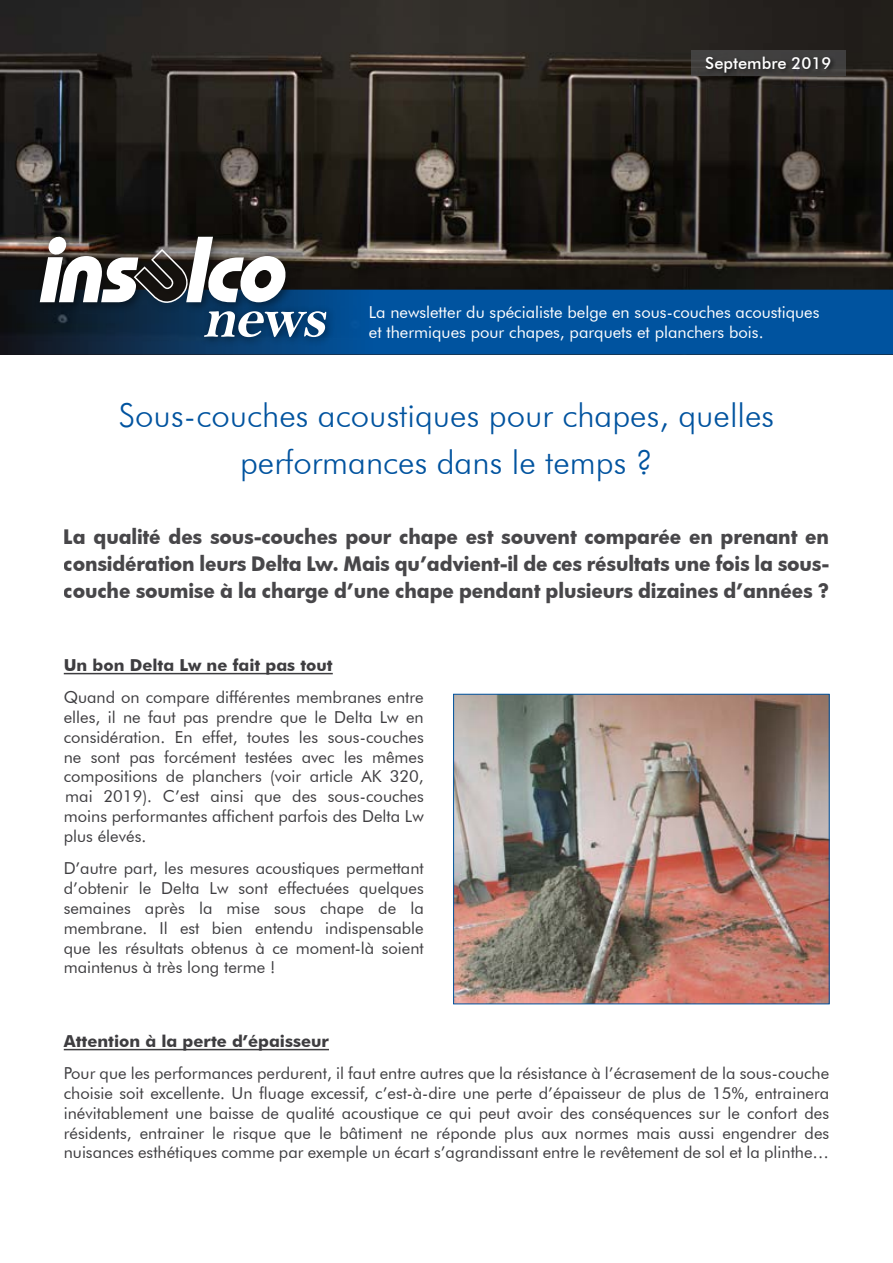
<style>
.page{position:relative;width:893px;height:1263px;background:#fff}
.page>*{position:absolute;margin:0;border:0;box-sizing:border-box;transform-origin:0 0}
.t1{font:300 33px/46.5px "Futura BT";color:#00539f;text-align:center}
.t2{font:700 19.5px/27px "Futura";letter-spacing:-.01em;color:#3e3d40;text-align:justify}
.t3{font:16.5px/19.8px "Futura BT";color:#3e3d40;text-align:justify}
.t4{font:16.5px/19.8px "Futura BT";color:#fff}
.t5{font:700 16.5px "Futura BT";color:#3e3d40}
.t6{font:500 16.5px "Futura BT";color:#fff}
</style>
<div class="page">
<img style="left:0;top:0;width:893px;height:290px">
<svg style="left:0;top:290px;width:893px;height:64px;background:#034989"></svg>
<div style="left:198px;top:305px;width:138px;height:42px;background:#000;opacity:.45"></div>
<svg style="left:204px;top:311px;width:122px;height:26px"></svg>
<div style="left:35px;top:231px;width:262px;height:83px;background:#000;opacity:.45"></div>
<svg style="left:40px;top:236px;width:246px;height:67px"></svg>
<div style="left:691px;top:50px;width:155px;height:26px;background:#414040"></div>
<div style="left:704px;top:56px;width:132px;height:21px;background:#000;opacity:.65"></div>
<hr style="left:64px;top:1049px;width:265px;height:1px;background:#3e3d40">
<img style="left:455px;top:696px;width:373px;height:306px">
<div style="left:453px;top:694px;width:377px;height:310px;border:1px solid #00539f"></div>
<hr style="left:64px;top:673px;width:269px;height:1px;background:#3e3d40">
<p class="t6" style="left:705px;top:53px;width:128px">Septembre 2019</p>
<p class="t4" style="left:369px;top:302px;width:452px">La newsletter du spécialiste belge en sous-couches acoustiques et thermiques pour chapes, parquets et planchers bois.</p>
<h1 class="t1" style="left:119px;top:392px;width:657px">Sous-couches acoustiques pour chapes, quelles performances dans le temps ?</h1>
<p class="t2" style="left:64px;top:522px;width:767px">La qualité des sous-couches pour chape est souvent comparée en prenant en considération leurs Delta Lw. Mais qu’advient-il de ces résultats une fois la sous&shy;couche soumise à la charge d’une chape pendant plusieurs dizaines d’années ?</p>
<p class="t5" style="left:64px;top:655px;width:270px">Un bon Delta Lw ne fait pas tout</p>
<p class="t3" style="left:64px;top:687px;width:362px">Quand on compare différentes membranes entre elles, il ne faut pas prendre que le Delta Lw en considération. En effet, toutes les sous-couches ne sont pas forcément testées avec les mêmes compositions de planchers (voir article AK 320, mai 2019). C’est ainsi que des sous-couches moins performantes affichent parfois des Delta Lw plus élevés.</p>
<p class="t3" style="left:64px;top:858px;width:362px">D’autre part, les mesures acoustiques permettant d’obtenir le Delta Lw sont effectuées quelques semaines après la mise sous chape de la membrane. Il est bien entendu indispensable que les résultats obtenus à ce moment-là soient maintenus à très long terme !</p>
<p class="t5" style="left:64px;top:1031px;width:267px">Attention à la perte d’épaisseur</p>
<p class="t3" style="left:64px;top:1063px;width:767px">Pour que les performances perdurent, il faut entre autres que la résistance à l’écrasement de la sous-couche choisie soit excellente. Un fluage excessif, c’est-à-dire une perte d’épaisseur de plus de 15%, entrainera inévitablement une baisse de qualité acoustique ce qui peut avoir des conséquences sur le confort des résidents, entrainer le risque que le bâtiment ne réponde plus aux normes mais aussi engendrer des nuisances esthétiques comme par exemple un écart s’agrandissant entre le revêtement de sol et la plinthe…</p>
</div>
